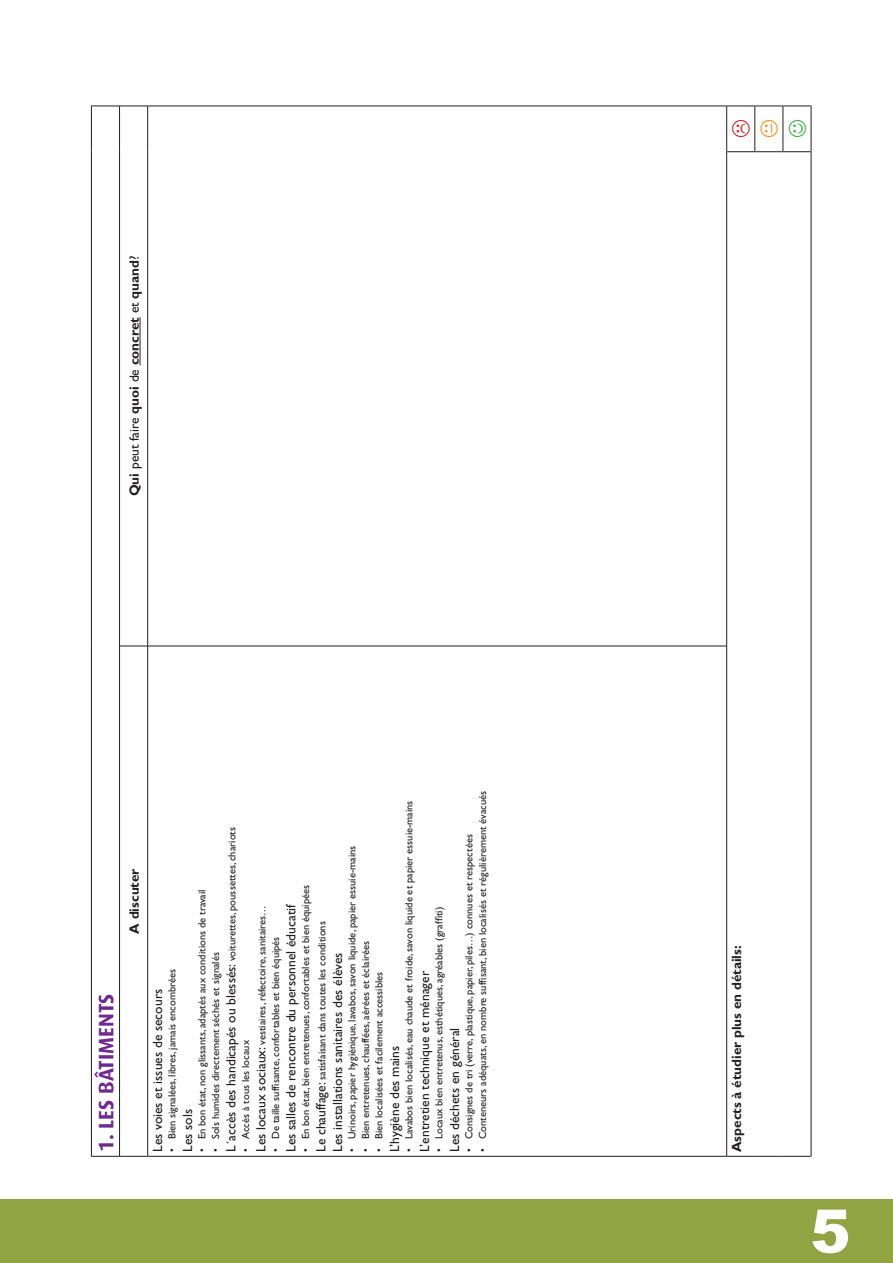
<style>
.page{position:relative;width:893px;height:1263px;background:#fff}
.page>*{position:absolute;margin:0;border:0;box-sizing:border-box;transform-origin:0 0}
.t1{font:700 21px "Dax";color:#6e2a8e}
.t2{font:13.5px "Gill Sans";color:#231f20}
.t3{font:700 13.5px "Gill Sans";color:#231f20}
.t4{font:10.5px/16.5px "Gill Sans";color:#231f20}
.s1{font-weight:400}
.s2{font-size:13.5px}
</style>
<div class="page">
<div style="left:0;top:1199px;width:893px;height:64px;background:#92a344"></div>
<hr style="left:91px;top:646px;width:1px;height:511px;background:#231f20">
<hr style="left:91px;top:152px;width:1px;height:494px;background:#231f20">
<hr style="left:91px;top:106px;width:1px;height:46px;background:#231f20">
<hr style="left:119px;top:646px;width:1px;height:511px;background:#231f20">
<svg style="left:92px;top:1156px;width:55px;height:1px"></svg>
<hr style="left:119px;top:152px;width:1px;height:494px;background:#231f20">
<svg style="left:120px;top:646px;width:27px;height:1px"></svg>
<hr style="left:119px;top:106px;width:1px;height:46px;background:#231f20">
<svg style="left:92px;top:106px;width:55px;height:1px"></svg>
<hr style="left:147px;top:646px;width:1px;height:511px;background:#231f20">
<hr style="left:148px;top:1156px;width:578px;height:1px;background:#231f20">
<hr style="left:147px;top:152px;width:1px;height:494px;background:#231f20">
<hr style="left:148px;top:646px;width:578px;height:1px;background:#231f20">
<hr style="left:147px;top:106px;width:1px;height:46px;background:#231f20">
<hr style="left:148px;top:106px;width:578px;height:1px;background:#231f20">
<hr style="left:726px;top:646px;width:1px;height:511px;background:#231f20">
<hr style="left:726px;top:152px;width:1px;height:494px;background:#231f20">
<svg style="left:727px;top:1156px;width:84px;height:1px"></svg>
<hr style="left:811px;top:646px;width:1px;height:511px;background:#231f20">
<hr style="left:811px;top:152px;width:1px;height:494px;background:#231f20">
<hr style="left:726px;top:106px;width:1px;height:46px;background:#231f20">
<hr style="left:754px;top:106px;width:1px;height:46px;background:#231f20">
<hr style="left:783px;top:106px;width:1px;height:46px;background:#231f20">
<svg style="left:727px;top:151px;width:84px;height:1px"></svg>
<svg style="left:727px;top:106px;width:84px;height:1px"></svg>
<hr style="left:811px;top:106px;width:1px;height:46px;background:#231f20">
<hr style="left:140px;top:317px;width:1px;height:48px;background:#231f20">
<p class="t3" style="left:126px;top:496px;width:242px;rotate:-90deg">Qui <span class="s1">peut faire</span> quoi <span class="s1">de</span> concret <span class="s1">et</span> quand<span class="s1">?</span></p>
<h1 class="t1" style="left:94px;top:1152px;width:158px;rotate:-90deg">1. Les bâtiments</h1>
<p class="t3" style="left:126px;top:934px;width:67px;rotate:-90deg">A discuter</p>
<p class="t4" style="left:474px;top:1152px;width:363px;rotate:-90deg">• Conteneurs adéquats, en nombre suffisant, bien localisés et régulièrement évacués</p>
<p class="t4" style="left:401px;top:1152px;width:353px;rotate:-90deg">• Lavabos bien localisés, eau chaude et froide, savon liquide et papier essuie-mains</p>
<p class="t4" style="left:207px;top:1152px;width:326px;rotate:-90deg">• Sols humides directement séchés et signalés<br><span class="s2">L´accès des handicapés ou blessés:</span> voiturettes, poussettes, chariots</p>
<p class="t4" style="left:461px;top:1152px;width:319px;rotate:-90deg">• Consignes de tri (verre, plastique, papier, piles…) connues et respectées</p>
<p class="t4" style="left:344px;top:1152px;width:308px;rotate:-90deg">• Urinoirs, papier hygiénique, lavabos, savon liquide, papier essuie-mains</p>
<p class="t4" style="left:297px;top:1152px;width:268px;rotate:-90deg">• En bon état, bien entretenues, confortables et bien équipées<br><span class="s2">Le chauffage:</span> satisfaisant dans toutes les conditions</p>
<p class="t4" style="left:194px;top:1152px;width:264px;rotate:-90deg">• En bon état, non glissants, adaptés aux conditions de travail</p>
<p class="t2" style="left:283px;top:1152px;width:250px;rotate:-90deg">Les salles de rencontre du personnel éducatif</p>
<p class="t4" style="left:237px;top:1152px;width:248px;rotate:-90deg">• Accès à tous les locaux<br><span class="s2">Les locaux sociaux:</span> vestiaires, réfectoire, sanitaires…</p>
<p class="t4" style="left:431px;top:1152px;width:246px;rotate:-90deg">• Locaux bien entretenus, esthétiques, agréables (graffiti)</p>
<p class="t4" style="left:267px;top:1152px;width:217px;rotate:-90deg">• De taille suffisante, confortables et bien équipés</p>
<p class="t4" style="left:357px;top:1152px;width:213px;rotate:-90deg">• Bien entretenues, chauffées, aérées et éclairées</p>
<p class="t2" style="left:330px;top:1152px;width:201px;rotate:-90deg">Les installations sanitaires des élèves</p>
<p class="t4" style="left:164px;top:1152px;width:185px;rotate:-90deg">• Bien signalées, libres, jamais encombrées</p>
<p class="t2" style="left:417px;top:1152px;width:182px;rotate:-90deg">L’entretien technique et ménager</p>
<p class="t4" style="left:371px;top:1152px;width:182px;rotate:-90deg">• Bien localisées et facilement accessibles</p>
<p class="t2" style="left:150px;top:1152px;width:165px;rotate:-90deg">Les voies et issues de secours</p>
<p class="t2" style="left:447px;top:1152px;width:126px;rotate:-90deg">Les déchets en général</p>
<p class="t2" style="left:387px;top:1152px;width:108px;rotate:-90deg">L’hygiène des mains</p>
<p class="t2" style="left:180px;top:1152px;width:44px;rotate:-90deg">Les sols</p>
<p class="t3" style="left:728px;top:1152px;width:208px;rotate:-90deg">Aspects à étudier plus en détails:</p>
</div>
